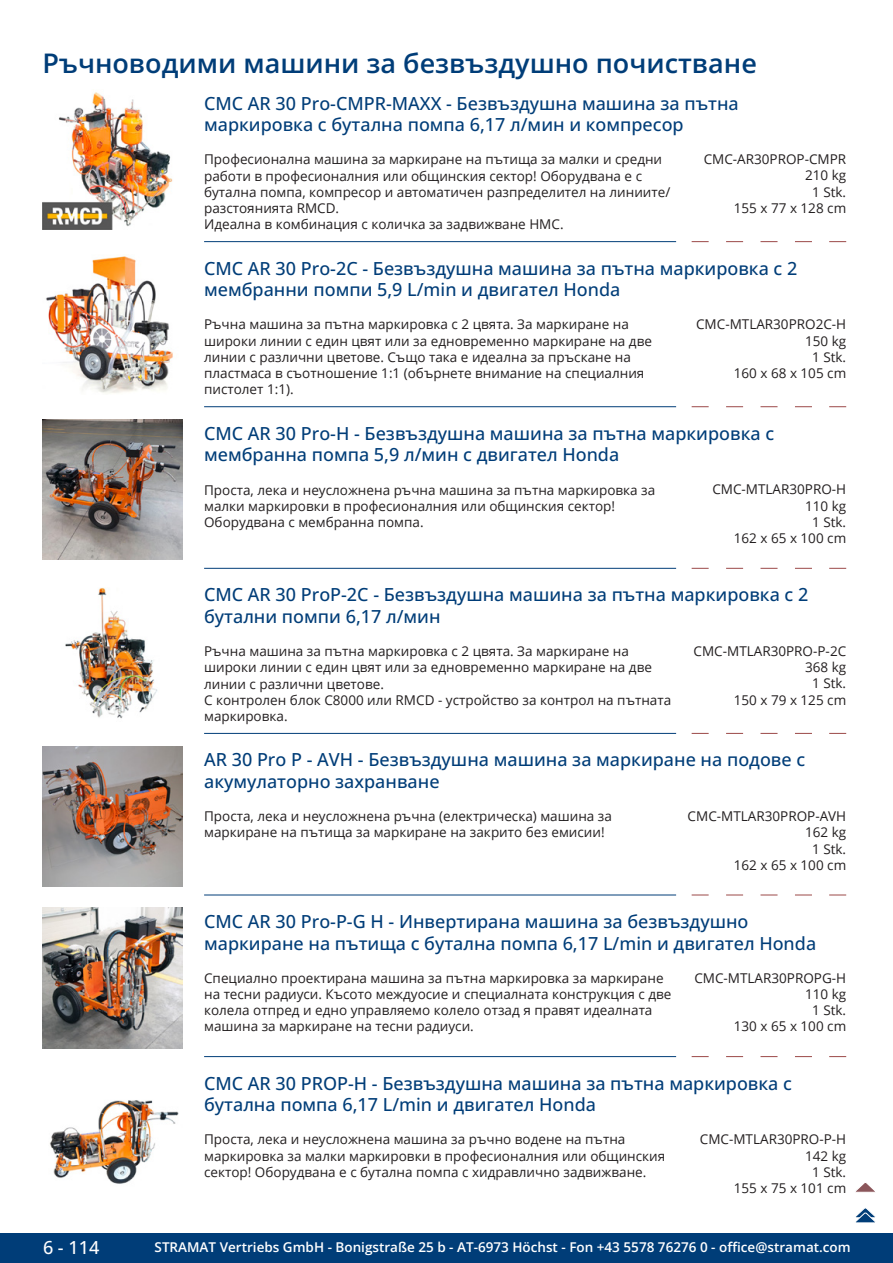
<style>
.page{position:relative;width:893px;height:1263px;background:#fff}
.page>*{position:absolute;margin:0;border:0;box-sizing:border-box;transform-origin:0 0}
.GruppeName{font:600 27px "Open Sans";color:#003d78}
.ArtikelName{font:500 18px/21.6px "Open Sans";color:#003d78}
.t1{font:500 18px "Open Sans";color:#fff}
.Beschreibung{font:13.5px/16.2px "Open Sans";color:#231f20}
.ArtikelNummer{font:13.5px "Open Sans";color:#231f20}
.t2{font:600 13.5px "Open Sans";color:#fff}
</style>
<div class="page">
<div style="left:0;top:1233px;width:893px;height:30px;background:#003d78"></div>
<img style="left:43px;top:92px;width:130px;height:138px">
<img style="left:46px;top:256px;width:127px;height:137px">
<svg style="left:692px;top:241px;width:17px;height:1px"></svg>
<svg style="left:726px;top:241px;width:17px;height:1px"></svg>
<svg style="left:760px;top:241px;width:17px;height:1px"></svg>
<svg style="left:795px;top:241px;width:17px;height:1px"></svg>
<svg style="left:829px;top:241px;width:17px;height:1px"></svg>
<hr style="left:204px;top:241px;width:472px;height:1px;background:#003d78">
<img style="left:43px;top:419px;width:140px;height:141px">
<svg style="left:692px;top:406px;width:17px;height:1px"></svg>
<svg style="left:726px;top:406px;width:17px;height:1px"></svg>
<svg style="left:760px;top:406px;width:17px;height:1px"></svg>
<svg style="left:795px;top:406px;width:17px;height:1px"></svg>
<svg style="left:829px;top:406px;width:17px;height:1px"></svg>
<hr style="left:204px;top:406px;width:472px;height:1px;background:#003d78">
<img style="left:65px;top:588px;width:93px;height:131px">
<svg style="left:692px;top:568px;width:17px;height:1px"></svg>
<svg style="left:726px;top:568px;width:17px;height:1px"></svg>
<svg style="left:760px;top:568px;width:17px;height:1px"></svg>
<svg style="left:795px;top:568px;width:17px;height:1px"></svg>
<svg style="left:829px;top:568px;width:17px;height:1px"></svg>
<hr style="left:204px;top:568px;width:472px;height:1px;background:#003d78">
<img style="left:43px;top:746px;width:140px;height:140px">
<svg style="left:692px;top:733px;width:17px;height:1px"></svg>
<svg style="left:726px;top:733px;width:17px;height:1px"></svg>
<svg style="left:760px;top:733px;width:17px;height:1px"></svg>
<svg style="left:795px;top:733px;width:17px;height:1px"></svg>
<svg style="left:829px;top:733px;width:17px;height:1px"></svg>
<hr style="left:204px;top:733px;width:472px;height:1px;background:#003d78">
<img style="left:43px;top:908px;width:140px;height:140px">
<svg style="left:692px;top:895px;width:17px;height:1px"></svg>
<svg style="left:726px;top:895px;width:17px;height:1px"></svg>
<svg style="left:760px;top:895px;width:17px;height:1px"></svg>
<svg style="left:795px;top:895px;width:17px;height:1px"></svg>
<svg style="left:829px;top:895px;width:17px;height:1px"></svg>
<hr style="left:204px;top:895px;width:472px;height:1px;background:#003d78">
<img style="left:49px;top:1100px;width:130px;height:84px">
<svg style="left:692px;top:1056px;width:17px;height:1px"></svg>
<svg style="left:726px;top:1056px;width:17px;height:1px"></svg>
<svg style="left:760px;top:1056px;width:17px;height:1px"></svg>
<svg style="left:795px;top:1056px;width:17px;height:1px"></svg>
<svg style="left:829px;top:1056px;width:17px;height:1px"></svg>
<hr style="left:204px;top:1056px;width:472px;height:1px;background:#003d78">
<svg style="left:856px;top:1183px;width:19px;height:9px"></svg>
<svg style="left:855px;top:1208px;width:21px;height:15px"></svg>
<p class="GruppeName" style="left:43px;top:44px;width:716px">Ръчноводими машини за безвъздушно почистване</p>
<p class="ArtikelName" style="left:204px;top:92px;width:536px">CMC AR 30 Pro-CMPR-MAXX - Безвъздушна машина за пътна маркировка с бутална помпа 6,17 л/мин и компресор</p>
<p class="Beschreibung" style="left:204px;top:151px;width:468px">Професионална машина за маркиране на пътища за малки и средни работи в професионалния или общинския сектор! Оборудвана е с бутална помпа, компресор и автоматичен разпределител на линиите/ разстоянията RMCD.<br>Идеална в комбинация с количка за задвижване HMC.</p>
<p class="ArtikelNummer" style="left:704px;top:150px;width:144px">CMC-AR30PROP-CMPR</p>
<p class="ArtikelNummer" style="left:805px;top:166px;width:43px">210 kg</p>
<p class="ArtikelNummer" style="left:812px;top:182px;width:36px">1 Stk.</p>
<p class="ArtikelNummer" style="left:734px;top:199px;width:114px">155 x 77 x 128 cm</p>
<p class="ArtikelName" style="left:204px;top:257px;width:595px">CMC AR 30 Pro-2C - Безвъздушна машина за пътна маркировка с 2 мембранни помпи 5,9 L/min и двигател Honda</p>
<p class="Beschreibung" style="left:204px;top:316px;width:449px">Ръчна машина за пътна маркировка с 2 цвята. За маркиране на широки линии с един цвят или за едновременно маркиране на две линии с различни цветове. Също така е идеална за пръскане на пластмаса в съотношение 1:1 (обърнете внимание на специалния пистолет 1:1).</p>
<p class="ArtikelNummer" style="left:696px;top:315px;width:152px">CMC-MTLAR30PRO2C-H</p>
<p class="ArtikelNummer" style="left:805px;top:331px;width:43px">150 kg</p>
<p class="ArtikelNummer" style="left:812px;top:348px;width:36px">1 Stk.</p>
<p class="ArtikelNummer" style="left:734px;top:364px;width:114px">160 x 68 x 105 cm</p>
<p class="ArtikelName" style="left:204px;top:422px;width:571px">CMC AR 30 Pro-H - Безвъздушна машина за пътна маркировка с мембранна помпа 5,9 л/мин с двигател Honda</p>
<p class="Beschreibung" style="left:204px;top:481px;width:453px">Проста, лека и неусложнена ръчна машина за пътна маркировка за малки маркировки в професионалния или общинския сектор!<br>Оборудвана с мембранна помпа.</p>
<p class="ArtikelNummer" style="left:712px;top:480px;width:135px">CMC-MTLAR30PRO-H</p>
<p class="ArtikelNummer" style="left:805px;top:496px;width:43px">110 kg</p>
<p class="ArtikelNummer" style="left:812px;top:513px;width:36px">1 Stk.</p>
<p class="ArtikelNummer" style="left:734px;top:529px;width:114px">162 x 65 x 100 cm</p>
<p class="ArtikelName" style="left:204px;top:583px;width:606px">CMC AR 30 ProP-2C - Безвъздушна машина за пътна маркировка с 2 бутални помпи 6,17 л/мин</p>
<p class="Beschreibung" style="left:204px;top:643px;width:469px">Ръчна машина за пътна маркировка с 2 цвята. За маркиране на широки линии с един цвят или за едновременно маркиране на две линии с различни цветове.<br>С контролен блок C8000 или RMCD - устройство за контрол на пътната маркировка.</p>
<p class="ArtikelNummer" style="left:694px;top:642px;width:154px">CMC-MTLAR30PRO-P-2C</p>
<p class="ArtikelNummer" style="left:805px;top:658px;width:43px">368 kg</p>
<p class="ArtikelNummer" style="left:812px;top:674px;width:36px">1 Stk.</p>
<p class="ArtikelNummer" style="left:734px;top:690px;width:114px">150 x 79 x 125 cm</p>
<p class="ArtikelName" style="left:204px;top:749px;width:603px">AR 30 Pro P - AVH - Безвъздушна машина за маркиране на подове с акумулаторно захранване</p>
<p class="Beschreibung" style="left:204px;top:808px;width:409px">Проста, лека и неусложнена ръчна (електрическа) машина за маркиране на пътища за маркиране на закрито без емисии!</p>
<p class="ArtikelNummer" style="left:688px;top:807px;width:160px">CMC-MTLAR30PROP-AVH</p>
<p class="ArtikelNummer" style="left:805px;top:823px;width:43px">162 kg</p>
<p class="ArtikelNummer" style="left:812px;top:839px;width:36px">1 Stk.</p>
<p class="ArtikelNummer" style="left:734px;top:855px;width:114px">162 x 65 x 100 cm</p>
<p class="ArtikelName" style="left:204px;top:910px;width:614px">CMC AR 30 Pro-P-G H - Инвертирана машина за безвъздушно маркиране на пътища с бутална помпа 6,17 L/min и двигател Honda</p>
<p class="Beschreibung" style="left:204px;top:969px;width:469px">Специално проектирана машина за пътна маркировка за маркиране на тесни радиуси. Късото междуосие и специалната конструкция с две колела отпред и едно управляемо колело отзад я правят идеалната машина за маркиране на тесни радиуси.</p>
<p class="ArtikelNummer" style="left:694px;top:968px;width:153px">CMC-MTLAR30PROPG-H</p>
<p class="ArtikelNummer" style="left:805px;top:985px;width:43px">110 kg</p>
<p class="ArtikelNummer" style="left:812px;top:1001px;width:36px">1 Stk.</p>
<p class="ArtikelNummer" style="left:734px;top:1017px;width:114px">130 x 65 x 100 cm</p>
<p class="ArtikelName" style="left:204px;top:1072px;width:589px">CMC AR 30 PROP-H - Безвъздушна машина за пътна маркировка с бутална помпа 6,17 L/min и двигател Honda</p>
<p class="Beschreibung" style="left:204px;top:1131px;width:463px">Проста, лека и неусложнена машина за ръчно водене на пътна маркировка за малки маркировки в професионалния или общинския сектор! Оборудвана е с бутална помпа с хидравлично задвижване.</p>
<p class="ArtikelNummer" style="left:700px;top:1130px;width:148px">CMC-MTLAR30PRO-P-H</p>
<p class="ArtikelNummer" style="left:805px;top:1146px;width:43px">142 kg</p>
<p class="ArtikelNummer" style="left:812px;top:1162px;width:36px">1 Stk.</p>
<p class="ArtikelNummer" style="left:734px;top:1179px;width:114px">155 x 75 x 101 cm</p>
<h2 class="t1" style="left:43px;top:1234px;width:58px">6 - 114</h2>
<p class="t2" style="left:155px;top:1238px;width:698px">STRAMAT Vertriebs GmbH - Bonigstraße 25 b - AT-6973 Höchst - Fon +43 5578 76276 0 - office@stramat.com</p>
</div>
